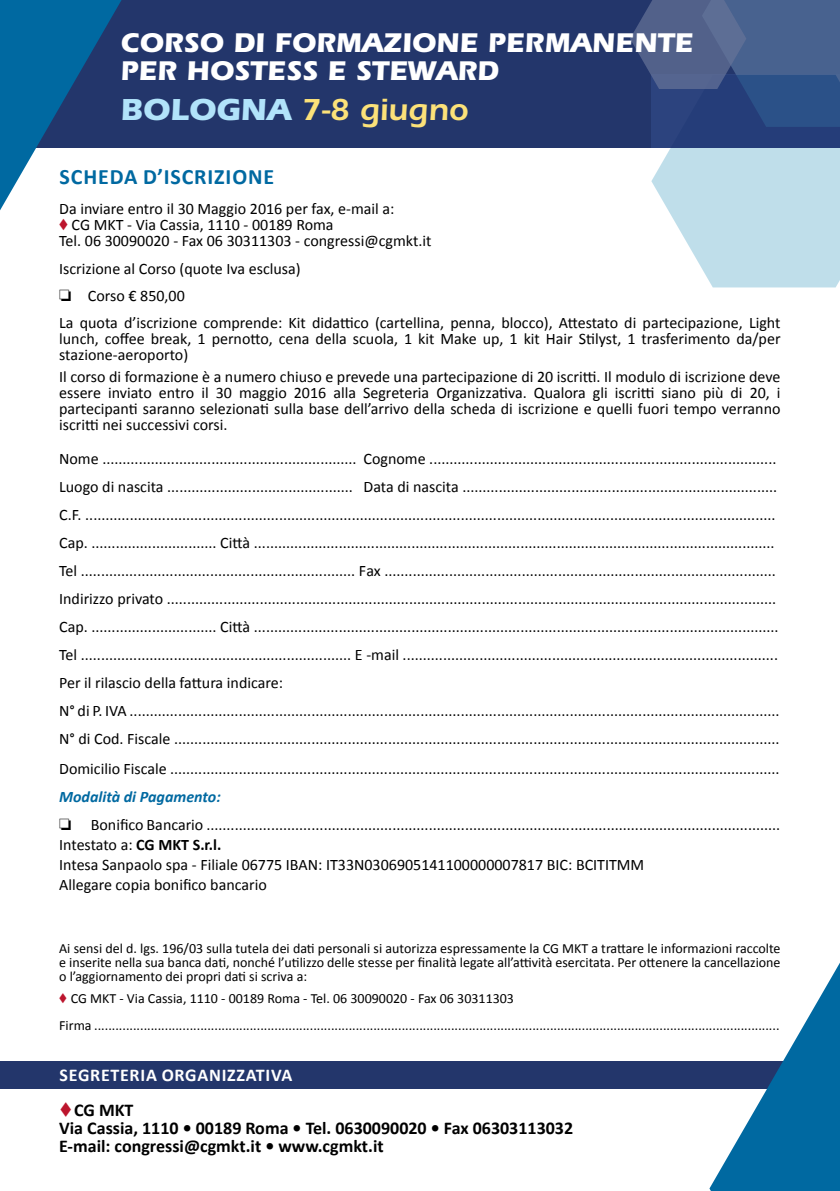
<style>
.page{position:relative;width:840px;height:1191px;background:#fff}
.page>*{position:absolute;margin:0;border:0;box-sizing:border-box;transform-origin:0 0}
.t1{font:600 31.4px "Itc Eras";color:#fce279}
.t2{font:700 28px "Itc Eras";color:#fff}
.t3{font:700 22px "Calibri";letter-spacing:.04em;color:#0069a1}
.t4{font:700 18px/18px "Calibri";color:#000}
.t5{font:700 18px "Calibri";letter-spacing:.04em;color:#fff}
.t6{font:16px/28px "Calibri";color:#000}
.t7{font:italic 700 16px "Calibri";color:#0069a1}
.t8{font:14px/14px "Calibri";color:#000;text-align:justify}
.s1{font-weight:700;color:#b1e3fa}
.s2{color:#bc152d}
.s3{font-weight:700}
</style>
<div class="page">
<div style="left:0;top:0;width:839px;height:147px;background:#23366b"></div>
<div style="left:0;top:1061px;width:839px;height:28px;background:#23366b"></div>
<svg style="left:709px;top:964px;width:130px;height:227px"></svg>
<svg style="left:0;top:0;width:121px;height:210px"></svg>
<svg style="left:629px;top:0;width:210px;height:287px"></svg>
<h2 class="t2" style="left:120px;top:27px;width:41px">CORSO</h2>
<h2 class="t2" style="left:233px;top:27px;width:201px">DI FORMAZIONE</h2>
<h2 class="t2" style="left:487px;top:27px;width:207px">PERMANENTE</h2>
<h2 class="t2" style="left:120px;top:55px;width:20px">PER</h2>
<h2 class="t2" style="left:186px;top:55px;width:42px">HOSTESS</h2>
<h2 class="t2" style="left:327px;top:55px;width:67px">E STEWAR</h2>
<h2 class="t2" style="left:477px;top:55px;width:23px">D</h2>
<h1 class="t1" style="left:120px;top:91px;width:349px"><span class="s1">BOLOGNA</span> 7-8 giugno</h1>
<h3 class="t3" style="left:60px;top:163px;width:115px">SCHEDA D’iscri</h3>
<h3 class="t3" style="left:214px;top:163px;width:47px">zione</h3>
<p class="t6" style="left:59px;top:195px;width:336px">Da inviare entro il 30 Maggio 2016 per fax, e-mail a:</p>
<p class="t6" style="left:59px;top:217px;width:373px;line-height:16px"><span class="s2">◆</span> CG MKT - Via Cassia, 1110 - 00189 Roma<br>Tel. 06 30090020 - Fax 06 30311303 - congressi@cgmkt.it</p>
<p class="t6" style="left:59px;top:254px;width:243px">Iscrizione al Corso (quote Iva esclusa)</p>
<p class="t6" style="left:59px;top:282px;width:722px;line-height:27.4px">□ Corso € 850,00<br>La quota d’iscrizione comprende: Kit didattico (cartellina, penna, blocco), Attestato di partecipazione, Light</p>
<p class="t6" style="left:59px;top:331px;width:722px;line-height:16px">lunch, coffee break, 1 pernotto, cena della scuola, 1 kit Make up, 1 kit Hair Stilyst, 1 trasferimento da/per stazione-aeroporto)</p>
<p class="t6" style="left:59px;top:369px;width:722px;line-height:16px;text-align:justify">Il corso di formazione è a numero chiuso e prevede una partecipazione di 20 iscritti. Il modulo di iscrizione deve essere inviato entro il 30 maggio 2016 alla Segreteria Organizzativa. Qualora gli iscritti siano più di 20, i partecipanti saranno selezionati sulla base dell’arrivo della scheda di iscrizione e quelli fuori tempo verranno iscritti nei successivi corsi.</p>
<p class="t6" style="left:59px;top:444px;width:721px">Nome ............................................................... Cognome ......................................................................................<br>Luogo di nascita .............................................. Data di nascita ..............................................................................<br>C.F. ...........................................................................................................................................................................<br>Cap. ............................... Città .................................................................................................................................<br>Tel .................................................................... Fax .................................................................................................<br>Indirizzo privato .......................................................................................................................................................<br>Cap. ............................... Città ..................................................................................................................................<br>Tel ................................................................... E -mail .............................................................................................<br>Per il rilascio della fattura indicare:<br>N° di P. IVA .................................................................................................................................................................<br>N° di Cod. Fiscale ......................................................................................................................................................</p>
<p class="t6" style="left:59px;top:754px;width:721px">Domicilio Fiscale .......................................................................................................................................................</p>
<p class="t7" style="left:59px;top:786px;width:163px">Modalità di Pagamento:</p>
<p class="t6" style="left:59px;top:814px;width:722px;line-height:20px">□ Bonifico Bancario ..............................................................................................................................................<br>Intestato a: <span class="s3">CG MKT S.r.l.<br></span>Intesa Sanpaolo spa - Filiale 06775 IBAN: IT33N0306905141100000007817 BIC: BCITITMM<br>Allegare copia bonifico bancario</p>
<p class="t8" style="left:59px;top:941px;width:722px">Ai sensi del d. lgs. 196/03 sulla tutela dei dati personali si autorizza espressamente la CG MKT a trattare le informazioni raccolte e inserite nella sua banca dati, nonché l’utilizzo delle stesse per finalità legate all’attività esercitata. Per ottenere la cancellazione o l’aggiornamento dei propri dati si scriva a:</p>
<p class="t8" style="left:59px;top:984px;width:721px;line-height:27.4px"><span class="s2">◆</span> CG MKT - Via Cassia, 1110 - 00189 Roma - Tel. 06 30090020 - Fax 06 30311303<br>Firma ..................................................................................................................................................................................................</p>
<p class="t5" style="left:59px;top:1064px;width:234px">Segreteria organizzativa</p>
<p class="t4" style="left:59px;top:1101px;width:515px"><span class="s2">▼</span>CG MKT<br>Via Cassia, 1110 • 00189 Roma • Tel. 0630090020 • Fax 06303113032<br>E-mail: congressi@cgmkt.it • www.cgmkt.it</p>
</div>
